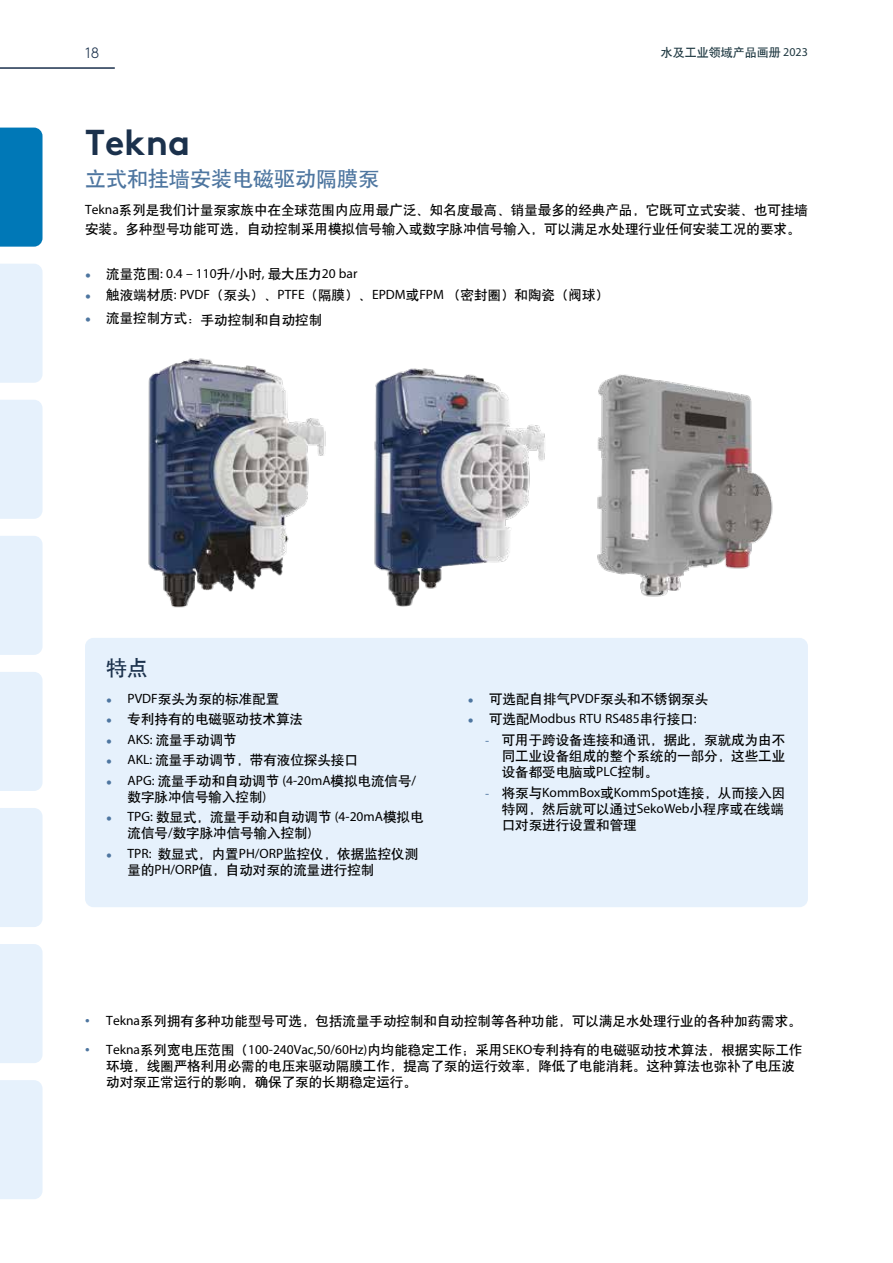
<style>
.page{position:relative;width:893px;height:1263px;background:#fff}
.page>*{position:absolute;margin:0;border:0;box-sizing:border-box;transform-origin:0 0}
.t1{font:700 36px "Brown Std";color:#1b314c}
.t2{font:21px "H Yb 1 gj";color:#4e76a0}
.t3{font:21px "H Yb 1 gj";color:#1b314c}
.t4{font:300 15px "Brown Std";color:#1b314c}
.t5{font:13.5px/16.2px "H Yb 1 gj";color:#000}
.t6{font:13.5px "Myriad Pro";color:#000}
.t7{font:12px "H Yb 1 gj";color:#1e3841}
.s1{font-family:"Myriad Pro"}
.s2{font-family:"Brown Std";font-size:10.5px;color:#4e76a0}
.s3{font-family:"H Yb 1 gj"}
.s4{font-family:"Myriad Pro";font-size:16.5px;color:#4e76a0}
</style>
<div class="page">
<div style="left:0;top:128px;width:43px;height:119px;background:#0078b7"></div>
<div style="left:0;top:264px;width:43px;height:119px;background:#e6f1fc"></div>
<div style="left:0;top:400px;width:43px;height:119px;background:#e6f1fc"></div>
<div style="left:0;top:536px;width:43px;height:119px;background:#e6f1fc"></div>
<div style="left:0;top:672px;width:43px;height:119px;background:#e6f1fc"></div>
<div style="left:0;top:808px;width:43px;height:119px;background:#e6f1fc"></div>
<div style="left:0;top:944px;width:43px;height:119px;background:#e6f1fc"></div>
<div style="left:0;top:1080px;width:43px;height:119px;background:#e6f1fc"></div>
<hr style="left:0;top:67px;width:115px;height:2px;background:#1b314c">
<img style="left:374px;top:368px;width:171px;height:239px">
<img style="left:148px;top:358px;width:178px;height:250px">
<div style="left:85px;top:638px;width:723px;height:269px;background:#e6f1fc;border-radius:9px"></div>
<img style="left:597px;top:374px;width:176px;height:223px">
<p class="t4" style="left:85px;top:45px;width:16px">18</p>
<p class="t7" style="left:661px;top:46px;width:149px">水及工业领域产品画册 <span class="s1">2023</span></p>
<h1 class="t1" style="left:85px;top:120px;width:107px">Tekna</h1>
<h2 class="t2" style="left:85px;top:168px;width:295px">立式和挂墙安装电磁驱动隔膜泵</h2>
<p class="t5" style="left:85px;top:200px;width:725px;line-height:19.5px"><span class="s1">Tekna</span>系列是我们计量泵家族中在全球范围内应用最广泛、知名度最高、销量最多的经典产品，它既可立式安装、也可挂墙安装。多种型号功能可选，自动控制采用模拟信号输入或数字脉冲信号输入，可以满足水处理行业任何安装工况的要求。</p>
<p class="t6" style="left:85px;top:266px;width:274px"><span class="s2">•</span> <span class="s3">流量范围</span>: 0.4 – 110<span class="s3">升</span>/<span class="s3">小时</span>, <span class="s3">最大压力</span>20 bar</p>
<p class="t5" style="left:85px;top:287px;width:526px"><span class="s2">•</span> 触液端材质<span class="s1">: PVDF</span>（泵头）、<span class="s1">PTFE</span>（隔膜）、<span class="s1">EPDM</span>或<span class="s1">FPM</span> （密封圈）和陶瓷（阀球）</p>
<p class="t5" style="left:85px;top:311px;width:239px"><span class="s2">•</span> 流量控制方式：手动控制和自动控制</p>
<h2 class="t3" style="left:106px;top:657px;width:43px">特点</h2>
<p class="t5" style="left:106px;top:690px;width:175px"><span class="s2">•</span> <span class="s1">PVDF</span>泵头为泵的标准配置</p>
<p class="t5" style="left:106px;top:711px;width:198px"><span class="s2">•</span> 专利持有的电磁驱动技术算法</p>
<p class="t5" style="left:106px;top:731px;width:132px"><span class="s2">•</span> <span class="s1">AKS:</span> 流量手动调节</p>
<p class="t5" style="left:106px;top:752px;width:253px"><span class="s2">•</span> <span class="s1">AKL:</span> 流量手动调节，带有液位探头接口</p>
<p class="t5" style="left:128px;top:772px;width:290px;text-indent:-21px"><span class="s2">•</span> <span class="s1">APG:</span> 流量手动和自动调节 <span class="s1">(4-20mA</span>模拟电流信号<span class="s1">/</span>数字脉冲信号输入控制<span class="s1">)</span></p>
<p class="t5" style="left:128px;top:809px;width:297px;text-indent:-21px"><span class="s2">•</span> <span class="s1">TPG:</span> 数显式，流量手动和自动调节 <span class="s1">(4-20mA</span>模拟电流信号<span class="s1">/</span>数字脉冲信号输入控制<span class="s1">)</span></p>
<p class="t5" style="left:128px;top:846px;width:292px;text-indent:-21px"><span class="s2">•</span> <span class="s1">TPR:</span> 数显式，内置<span class="s1">PH/ORP</span>监控仪，依据监控仪测量的<span class="s1">PH/ORP</span>值，自动对泵的流量进行控制</p>
<p class="t5" style="left:468px;top:690px;width:242px"><span class="s2">•</span> 可选配自排气<span class="s1">PVDF</span>泵头和不锈钢泵头</p>
<p class="t6" style="left:468px;top:710px;width:230px"><span class="s2">•</span> <span class="s3">可选配</span>Modbus RTU RS485<span class="s3">串行接口</span>:</p>
<p class="t5" style="left:502px;top:731px;width:285px;text-align:justify;text-indent:-17px"><span class="s2">-</span> 可用于跨设备连接和通讯，据此，泵就成为由不同工业设备组成的整个系统的一部分，这些工业设备都受电脑或<span class="s1">PLC</span>控制。</p>
<p class="t6" style="left:485px;top:784px;width:302px"><span class="s2">-</span> <span class="s3">将泵与</span>KommBox<span class="s3">或</span>KommSpot<span class="s3">连接，从而接入因</span></p>
<p class="t5" style="left:502px;top:800px;width:284px">特网，然后就可以通过<span class="s1">SekoWeb</span>小程序或在线端口对泵进行设置和管理</p>
<p class="t5" style="left:85px;top:1013px;width:718px"><span class="s4">•</span> <span class="s1">Tekna</span>系列拥有多种功能型号可选，包括流量手动控制和自动控制等各种功能，可以满足水处理行业的各种加药需求。</p>
<p class="t5" style="left:106px;top:1041px;width:698px;text-indent:-21px"><span class="s4">•</span> <span class="s1">Tekna</span>系列宽电压范围（<span class="s1">100-240Vac,50/60Hz)</span>内均能稳定工作；采用<span class="s1">SEKO</span>专利持有的电磁驱动技术算法，根据实际工作环境，线圈严格利用必需的电压来驱动隔膜工作，提高了泵的运行效率，降低了电能消耗。这种算法也弥补了电压波动对泵正常运行的影响，确保了泵的长期稳定运行。</p>
</div>
